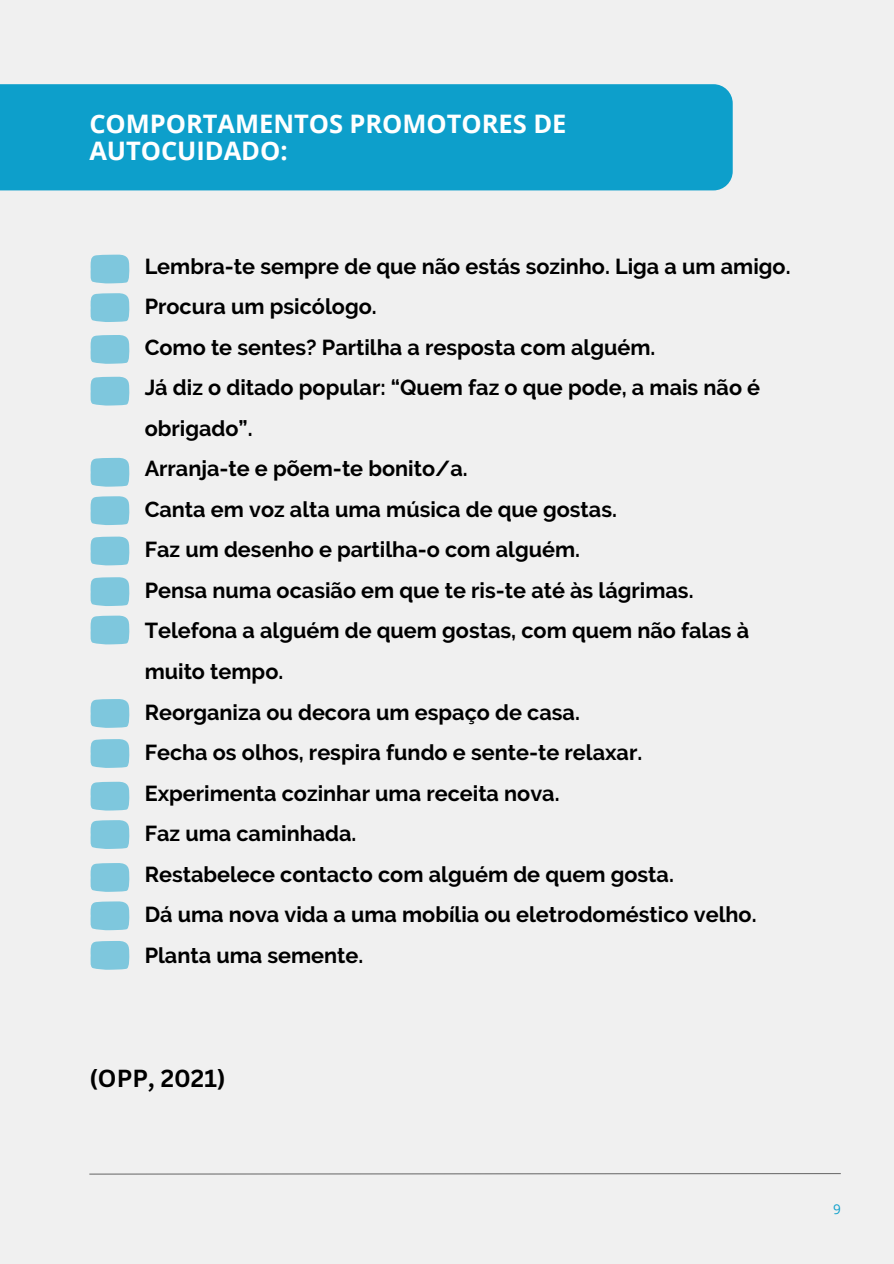
<style>
.page{position:relative;width:894px;height:1264px;background:#fff}
.page>*{position:absolute;margin:0;border:0;box-sizing:border-box;transform-origin:0 0}
.t1{font:700 25.5px/27px "Open Sans";color:#fff}
.t2{font:700 24px "Canva Sans";letter-spacing:.005em;color:#000}
.t3{font:700 21.6px/40.5px "Raleway";color:#000}
.t4{font:13.5px "Open Sans";color:#0d9fcb}
</style>
<div class="page">
<div style="left:0;top:0;width:893px;height:1263px;background:#f0f0f0"></div>
<div style="left:0;top:84px;width:732px;height:106px;background:#0d9fcb"></div>
<svg style="left:89px;top:1173px;width:752px;height:2px;background:#a8a8a8"></svg>
<svg style="left:90px;top:254px;width:39px;height:29px"></svg>
<svg style="left:90px;top:293px;width:39px;height:29px"></svg>
<svg style="left:90px;top:335px;width:39px;height:29px"></svg>
<svg style="left:90px;top:376px;width:39px;height:29px"></svg>
<svg style="left:90px;top:458px;width:39px;height:29px"></svg>
<svg style="left:90px;top:496px;width:39px;height:29px"></svg>
<svg style="left:90px;top:536px;width:39px;height:29px"></svg>
<svg style="left:90px;top:577px;width:39px;height:29px"></svg>
<svg style="left:90px;top:615px;width:39px;height:29px"></svg>
<svg style="left:90px;top:699px;width:39px;height:29px"></svg>
<svg style="left:90px;top:739px;width:39px;height:29px"></svg>
<svg style="left:90px;top:781px;width:39px;height:29px"></svg>
<svg style="left:90px;top:820px;width:39px;height:29px"></svg>
<svg style="left:90px;top:863px;width:39px;height:28px"></svg>
<svg style="left:90px;top:901px;width:39px;height:29px"></svg>
<svg style="left:90px;top:941px;width:39px;height:28px"></svg>
<p class="t1" style="left:89px;top:109px;width:478px">COMPORTAMENTOS PROMOTORES DE<br>AUTOCUIDADO:</p>
<p class="t3" style="left:145px;top:246px;width:647px">Lembra-te sempre de que não estás sozinho. Liga a um amigo.<br>Procura um psicólogo.</p>
<p class="t3" style="left:145px;top:327px;width:512px">Como te sentes? Partilha a resposta com alguém.</p>
<p class="t3" style="left:145px;top:367px;width:617px">Já diz o ditado popular: “Quem faz o que pode, a mais não é obrigado”.</p>
<p class="t3" style="left:145px;top:448px;width:324px">Arranja-te e põem-te bonito/a.</p>
<p class="t3" style="left:145px;top:489px;width:473px">Canta em voz alta uma música de que gostas.</p>
<p class="t3" style="left:145px;top:529px;width:436px">Faz um desenho e partilha-o com alguém.</p>
<p class="t3" style="left:145px;top:570px;width:550px">Pensa numa ocasião em que te ris-te até às lágrimas.</p>
<p class="t3" style="left:145px;top:610px;width:605px">Telefona a alguém de quem gostas, com quem não falas à muito tempo.</p>
<p class="t3" style="left:145px;top:691px;width:436px">Reorganiza ou decora um espaço de casa.</p>
<p class="t3" style="left:145px;top:732px;width:499px">Fecha os olhos, respira fundo e sente-te relaxar.</p>
<p class="t3" style="left:145px;top:772px;width:416px">Experimenta cozinhar uma receita nova.</p>
<p class="t3" style="left:145px;top:813px;width:213px">Faz uma caminhada.</p>
<p class="t3" style="left:145px;top:853px;width:530px">Restabelece contacto com alguém de quem gosta.</p>
<p class="t3" style="left:145px;top:894px;width:613px">Dá uma nova vida a uma mobília ou eletrodoméstico velho.</p>
<p class="t3" style="left:145px;top:934px;width:220px">Planta uma semente.</p>
<p class="t2" style="left:89px;top:1060px;width:138px">(OPP, 2021)</p>
<h1 class="t4" style="left:832px;top:1199px;width:9px">9</h1>
</div>
